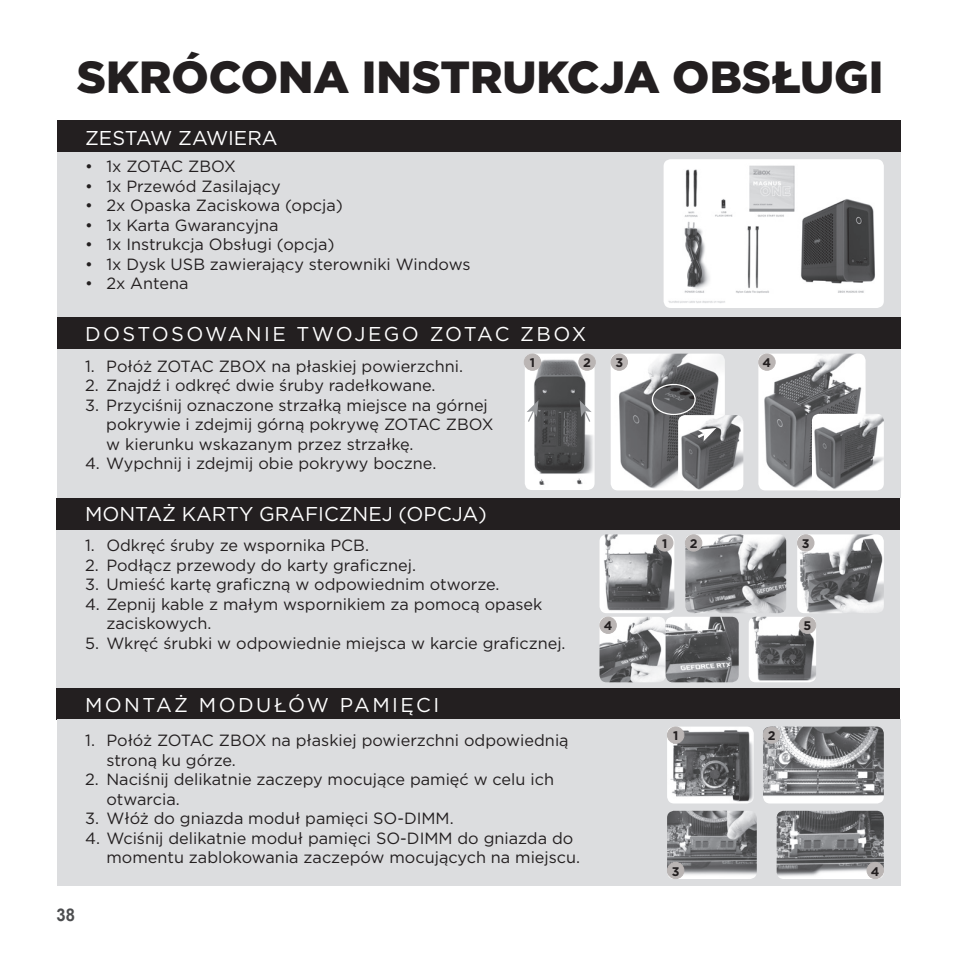
<style>
.page{position:relative;width:957px;height:957px;background:#fff}
.page>*{position:absolute;margin:0;border:0;box-sizing:border-box;transform-origin:0 0}
.t1{font:900 45px "Gotham";color:#231f20}
.t2{font:20px "Gotham";letter-spacing:.08em;color:#fff}
.t3{font:700 17.5px "Arial";color:#4c4d4f;scale:.95 1}
.t4{font:16.25px/19.5px "Gotham";color:#231f20}
.t5{font:700 12.5px "Gotham";color:#231f20}
</style>
<div class="page">
<div style="left:57px;top:120px;width:843px;height:32px;background:#231f20"></div>
<div style="left:57px;top:317px;width:843px;height:32px;background:#231f20"></div>
<div style="left:57px;top:349px;width:843px;height:149px;background:#dcdddf"></div>
<div style="left:57px;top:152px;width:843px;height:165px;background:#dcdddf"></div>
<div style="left:57px;top:498px;width:843px;height:32px;background:#231f20"></div>
<div style="left:57px;top:530px;width:843px;height:157px;background:#dcdddf"></div>
<div style="left:57px;top:687px;width:843px;height:32px;background:#231f20"></div>
<div style="left:57px;top:719px;width:843px;height:167px;background:#dcdddf"></div>
<img style="left:599px;top:534px;width:75px;height:79px">
<img style="left:685px;top:534px;width:101px;height:79px">
<img style="left:797px;top:534px;width:87px;height:79px">
<img style="left:599px;top:617px;width:139px;height:65px">
<img style="left:749px;top:617px;width:67px;height:65px">
<div style="left:656px;top:535px;width:17px;height:16px;background:#bab5b4;border-radius:50%"></div>
<div style="left:656px;top:534px;width:17px;height:17px;border:1px solid #bab5b4;border-radius:50%"></div>
<div style="left:685px;top:535px;width:17px;height:16px;background:#bab5b4;border-radius:50%"></div>
<div style="left:685px;top:534px;width:17px;height:17px;border:1px solid #bab5b4;border-radius:50%"></div>
<div style="left:797px;top:535px;width:17px;height:16px;background:#bab5b4;border-radius:50%"></div>
<div style="left:797px;top:534px;width:17px;height:17px;border:1px solid #bab5b4;border-radius:50%"></div>
<div style="left:600px;top:617px;width:16px;height:16px;background:#bab5b4;border-radius:50%"></div>
<div style="left:599px;top:617px;width:17px;height:17px;border:1px solid #bab5b4;border-radius:50%"></div>
<div style="left:799px;top:617px;width:17px;height:16px;background:#bab5b4;border-radius:50%"></div>
<div style="left:799px;top:617px;width:17px;height:17px;border:1px solid #bab5b4;border-radius:50%"></div>
<img style="left:663px;top:159px;width:221px;height:149px">
<img style="left:667px;top:726px;width:87px;height:77px">
<img style="left:763px;top:726px;width:121px;height:77px">
<img style="left:667px;top:811px;width:90px;height:68px">
<img style="left:776px;top:811px;width:108px;height:68px">
<div style="left:667px;top:727px;width:17px;height:16px;background:#bab5b4;border-radius:50%"></div>
<div style="left:667px;top:726px;width:17px;height:17px;border:1px solid #bab5b4;border-radius:50%"></div>
<div style="left:763px;top:727px;width:17px;height:16px;background:#bab5b4;border-radius:50%"></div>
<div style="left:763px;top:726px;width:17px;height:17px;border:1px solid #bab5b4;border-radius:50%"></div>
<div style="left:667px;top:862px;width:17px;height:16px;background:#bab5b4;border-radius:50%"></div>
<div style="left:667px;top:862px;width:17px;height:17px;border:1px solid #bab5b4;border-radius:50%"></div>
<div style="left:867px;top:862px;width:16px;height:16px;background:#bab5b4;border-radius:50%"></div>
<div style="left:866px;top:862px;width:18px;height:17px;border:1px solid #bab5b4;border-radius:50%"></div>
<img style="left:525px;top:354px;width:69px;height:136px">
<img style="left:610px;top:354px;width:115px;height:136px">
<img style="left:652px;top:384px;width:43px;height:30px">
<div style="left:652px;top:384px;width:44px;height:31px;border:1px solid #fff;border-radius:50%"></div>
<img style="left:678px;top:415px;width:65px;height:75px">
<img style="left:758px;top:354px;width:107px;height:136px">
<img style="left:812px;top:414px;width:72px;height:76px">
<div style="left:524px;top:354px;width:17px;height:16px;background:#bab5b4;border-radius:50%"></div>
<div style="left:524px;top:354px;width:17px;height:17px;border:1px solid #bab5b4;border-radius:50%"></div>
<div style="left:579px;top:354px;width:16px;height:16px;background:#bab5b4;border-radius:50%"></div>
<div style="left:578px;top:354px;width:17px;height:17px;border:1px solid #bab5b4;border-radius:50%"></div>
<svg style="left:580px;top:400px;width:11px;height:23px"></svg>
<svg style="left:695px;top:428px;width:21px;height:13px"></svg>
<div style="left:611px;top:354px;width:16px;height:16px;background:#bab5b4;border-radius:50%"></div>
<div style="left:610px;top:354px;width:18px;height:17px;border:1px solid #bab5b4;border-radius:50%"></div>
<div style="left:758px;top:354px;width:17px;height:16px;background:#bab5b4;border-radius:50%"></div>
<div style="left:758px;top:354px;width:17px;height:17px;border:1px solid #bab5b4;border-radius:50%"></div>
<svg style="left:525px;top:398px;width:13px;height:25px"></svg>
<h1 class="t1" style="left:77px;top:46px;width:808px">SKRÓCONA INSTRUKCJA OBSŁUGI</h1>
<p class="t2" style="left:85px;top:125px;width:14px">ZESTA</p>
<p class="t2" style="left:150px;top:125px;width:91px">W ZAWIERA</p>
<p class="t4" style="left:85px;top:156px;width:54px">• 1x ZOTAC</p>
<p class="t4" style="left:188px;top:156px;width:49px">ZBOX</p>
<p class="t4" style="left:85px;top:176px;width:197px">• 1x Przewód Zasilający</p>
<p class="t4" style="left:85px;top:195px;width:259px">• 2x Opaska Zaciskowa (opcja)</p>
<p class="t4" style="left:85px;top:215px;width:195px">• 1x Karta Gwarancyjna</p>
<p class="t4" style="left:85px;top:234px;width:251px">• 1x I nstrukcja Obsługi (opcja)</p>
<p class="t4" style="left:85px;top:254px;width:387px">• 1x Dysk US B zawierający sterowniki Windows</p>
<p class="t4" style="left:85px;top:273px;width:105px">• 2x Antena</p>
<p class="t2" style="left:85px;top:321px;width:18px">DOSTOSO</p>
<p class="t2" style="left:205px;top:321px;width:38px">WANIE</p>
<p class="t2" style="left:297px;top:321px;width:89px">TWOJEGO</p>
<p class="t2" style="left:430px;top:321px;width:17px">ZOTAC</p>
<p class="t2" style="left:520px;top:321px;width:67px">ZBOX</p>
<p class="t4" style="left:85px;top:356px;width:84px">1. Połóż ZOTAC</p>
<p class="t4" style="left:219px;top:356px;width:246px">ZBOX na płaskiej powierzchni.</p>
<p class="t4" style="left:85px;top:375px;width:352px">2. Znajdź i odkręć dwie śruby radełkowane.</p>
<p class="t4" style="left:106px;top:395px;width:383px;text-indent:-21px">3. Przyciśnij oznaczone strzałką miejsce na górnej pokrywie i zdejmij górną pokrywę ZOTAC</p>
<p class="t4" style="left:446px;top:414px;width:49px">ZBOX</p>
<p class="t4" style="left:106px;top:434px;width:309px">w kierunku wskazanym przez strzałkę.</p>
<p class="t4" style="left:85px;top:453px;width:353px">4. Wypchnij i zdejmij obie pokrywy boczne.</p>
<p class="t2" style="left:85px;top:501px;width:16px">MONTA</p>
<p class="t2" style="left:162px;top:501px;width:35px">Ż KARTY</p>
<p class="t2" style="left:259px;top:501px;width:16px">GRA</p>
<p class="t2" style="left:305px;top:501px;width:27px">FICZNE</p>
<p class="t2" style="left:382px;top:501px;width:41px">J (OPC</p>
<p class="t2" style="left:452px;top:501px;width:37px">JA)</p>
<p class="t5" style="left:530px;top:354px;width:7px">1</p>
<p class="t5" style="left:583px;top:354px;width:9px">2</p>
<p class="t5" style="left:615px;top:354px;width:9px">3</p>
<p class="t5" style="left:762px;top:354px;width:10px">4</p>
<p class="t4" style="left:85px;top:535px;width:285px">1. Odkręć śruby ze wspornika PCB.</p>
<p class="t4" style="left:85px;top:554px;width:332px">2. Podłącz przewody do karty graficznej.</p>
<p class="t4" style="left:85px;top:574px;width:416px">3. U mieść kartę graficzną w odpowiednim otworze.</p>
<p class="t4" style="left:106px;top:593px;width:437px;text-indent:-21px">4. Zepnij kable z małym wspornikiem za pomocą opasek zaciskowych.</p>
<p class="t4" style="left:85px;top:632px;width:482px">5. Wkręć śrubki w odpowiednie miejsca w karcie graficznej.</p>
<p class="t2" style="left:85px;top:692px;width:18px">MONTA</p>
<p class="t2" style="left:174px;top:692px;width:43px">Ż MODU</p>
<p class="t2" style="left:274px;top:692px;width:81px">ŁÓW PAMI</p>
<p class="t2" style="left:400px;top:692px;width:27px">ĘCI</p>
<p class="t4" style="left:85px;top:730px;width:84px">1. Połóż ZOTAC</p>
<p class="t4" style="left:106px;top:730px;width:464px;text-indent:112px">ZBOX na płaskiej powierzchni odpowiednią stroną ku górze.</p>
<p class="t4" style="left:106px;top:769px;width:449px;text-indent:-21px">2. Naciśnij delikatnie zaczepy mocujące pamięć w celu ich otwarcia.</p>
<p class="t4" style="left:85px;top:808px;width:331px">3. Włóż do gniazda moduł pamięci SO-DIMM</p>
<p class="t4" style="left:450px;top:808px;width:5px">.</p>
<p class="t4" style="left:85px;top:828px;width:334px">4. Wciśnij delikatnie moduł pamięci SO-DIMM</p>
<p class="t4" style="left:106px;top:828px;width:475px;text-indent:351px">do gniazda do momentu zablokowania zaczepów mocujących na miejscu.</p>
<p class="t3" style="left:57px;top:903px;width:21px">38</p>
<p class="t5" style="left:662px;top:535px;width:7px">1</p>
<p class="t5" style="left:689px;top:535px;width:9px">2</p>
<p class="t5" style="left:802px;top:535px;width:9px">3</p>
<p class="t5" style="left:604px;top:617px;width:10px">4</p>
<p class="t5" style="left:803px;top:617px;width:9px">5</p>
<p class="t5" style="left:673px;top:727px;width:7px">1</p>
<p class="t5" style="left:767px;top:727px;width:9px">2</p>
<p class="t5" style="left:672px;top:863px;width:9px">3</p>
<p class="t5" style="left:871px;top:863px;width:10px">4</p>
</div>
